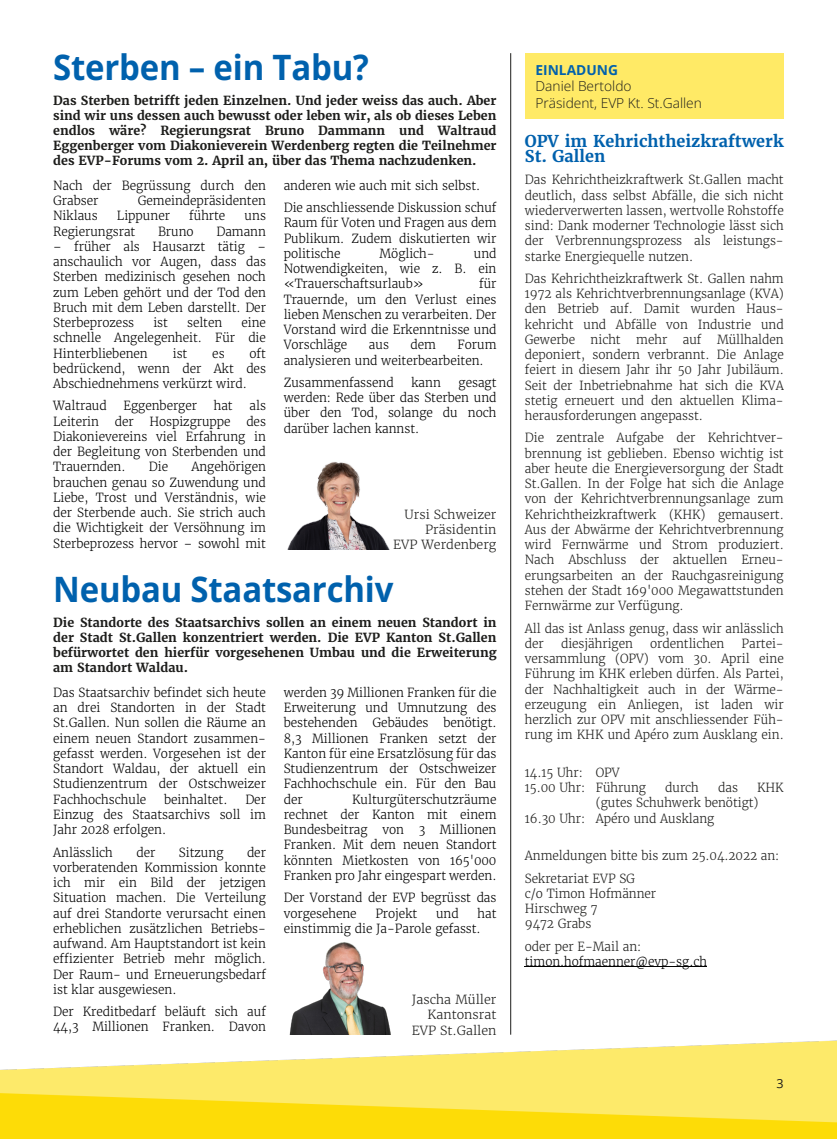
<style>
.page{position:relative;width:837px;height:1141px;background:#fff}
.page>*{position:absolute;margin:0;border:0;box-sizing:border-box;transform-origin:0 0}
.t1{font:700 35px "Open Sans";letter-spacing:-.005em;color:#0061ad;scale:.94 1}
.t2{font:700 16.25px/15.2px "Merriweather";color:#0061ad}
.t3{font:300 13.75px/16.5px "Open Sans";color:#1d1d1b}
.t4{font:700 13.75px "Open Sans";color:#0061ad}
.t5{font:300 12.5px/15.2px "Merriweather";letter-spacing:-.005em;color:#000;text-align:justify;scale:.95 1}
.t6{font:300 12.5px/15.2px "Merriweather";letter-spacing:-.005em;color:#1d1d1b;text-align:justify;scale:.95 1}
.t7{font:700 12.5px/15px "Merriweather";color:#1d1d1b;text-align:justify}
.t8{font:300 12.5px/15.2px "Merriweather";letter-spacing:-.005em;color:#1d1d1b;text-align:right}
.t9{font:12.5px "Open Sans";color:#1d1d1b}
</style>
<div class="page">
<img style="left:0;top:1040px;width:836px;height:98px">
<hr style="left:510px;top:53px;width:1px;height:982px;background:#1d1d1b">
<hr style="left:524px;top:967px;width:182px;height:1px;background:#000">
<div style="left:524px;top:53px;width:259px;height:66px;background:#ffea66"></div>
<img style="left:287px;top:462px;width:102px;height:87px">
<img style="left:289px;top:942px;width:102px;height:93px">
<h1 class="t1" style="left:53px;top:42px;width:337px">Sterben – ein Tabu?</h1>
<p class="t7" style="left:53px;top:93px;width:444px">Das Sterben betrifft jeden Einzelnen. Und jeder weiss das auch. Aber sind wir uns dessen auch bewusst oder leben wir, als ob dieses Leben endlos wäre? Regierungsrat Bruno Dammann und Waltraud Eggenberger vom Diakonieverein Werdenberg regten die Teilnehmer des EVP-Forums vom 2. April an, über das Thema nachzudenken.</p>
<p class="t5" style="left:53px;top:178px;width:225px">Nach der Begrüssung durch den<br>Grabser</p>
<p class="t5" style="left:138px;top:193px;width:136px">Gemeindepräsidenten</p>
<p class="t5" style="left:53px;top:208px;width:48px">Niklaus</p>
<p class="t5" style="left:117px;top:208px;width:57px">Lippuner</p>
<p class="t5" style="left:189px;top:208px;width:40px">führte</p>
<p class="t5" style="left:244px;top:208px;width:24px">uns</p>
<p class="t5" style="left:53px;top:223px;width:88px">Regierungsrat</p>
<p class="t5" style="left:158px;top:223px;width:39px">Bruno</p>
<p class="t5" style="left:216px;top:223px;width:54px">Damann</p>
<p class="t5" style="left:53px;top:239px;width:225px">– früher als Hausarzt tätig – anschaulich vor Augen, dass das Sterben medizinisch gesehen noch zum Leben gehört und der Tod den Bruch mit dem Leben darstellt. Der Sterbeprozess</p>
<p class="t5" style="left:153px;top:315px;width:17px">ist</p>
<p class="t5" style="left:187px;top:315px;width:39px">selten</p>
<p class="t5" style="left:53px;top:315px;width:225px;text-indent:188px">eine schnelle Angelegenheit. Für die Hinterbliebenen</p>
<p class="t5" style="left:53px;top:345px;width:225px;text-indent:196px">oft bedrückend, wenn der Akt des Abschiednehmens verkürzt wird.</p>
<p class="t5" style="left:53px;top:398px;width:58px">Waltraud</p>
<p class="t5" style="left:123px;top:398px;width:79px">Eggenberger</p>
<p class="t5" style="left:214px;top:398px;width:21px">hat</p>
<p class="t5" style="left:249px;top:398px;width:19px">als</p>
<p class="t5" style="left:53px;top:414px;width:50px">Leiterin</p>
<p class="t5" style="left:115px;top:414px;width:21px">der</p>
<p class="t5" style="left:149px;top:414px;width:87px">Hospizgruppe</p>
<p class="t5" style="left:173px;top:345px;width:17px">ist</p>
<p class="t5" style="left:212px;top:345px;width:14px">es</p>
<p class="t5" style="left:53px;top:414px;width:225px;text-indent:193px">des Diakonievereins viel Erfahrung in der Begleitung von Sterbenden und Trauernden.</p>
<p class="t5" style="left:53px;top:459px;width:225px;text-indent:138px">Angehörigen brauchen genau so Zuwendung und Liebe, Trost und Verständnis, wie der Sterbende auch. Sie strich auch die Wichtigkeit der Versöhnung im Sterbeprozess hervor – sowohl mit</p>
<p class="t5" style="left:149px;top:459px;width:22px">Die</p>
<p class="t5" style="left:283px;top:174px;width:225px;line-height:22.4px">anderen wie auch mit sich selbst.<br>Die anschliessende Diskussion schuf</p>
<p class="t5" style="left:283px;top:215px;width:225px">Raum für Voten und Fragen aus dem Publikum. Zudem diskutierten wir politische</p>
<p class="t5" style="left:379px;top:246px;width:59px">Möglich-</p>
<p class="t5" style="left:283px;top:246px;width:225px;text-indent:190px">und Notwendigkeiten, wie z. B. ein «Trauerschaftsurlaub»</p>
<p class="t5" style="left:283px;top:276px;width:225px;text-indent:195px">für Trauernde, um den Verlust eines lieben Menschen zu verarbeiten. Der Vorstand wird die Erkenntnisse und Vorschläge</p>
<p class="t5" style="left:369px;top:337px;width:23px">aus</p>
<p class="t5" style="left:410px;top:337px;width:28px">dem</p>
<p class="t5" style="left:283px;top:337px;width:225px;text-indent:174px">Forum analysieren und weiterbearbeiten.</p>
<p class="t5" style="left:283px;top:375px;width:117px">Zusammenfassend</p>
<p class="t5" style="left:411px;top:375px;width:33px">kann</p>
<p class="t5" style="left:283px;top:375px;width:225px;text-indent:175px">gesagt werden: Rede über das Sterben und über den Tod, solange du noch darüber lachen kannst.</p>
<p class="t8" style="left:393px;top:506px;width:105px">Ursi Schweizer<br>Präsidentin<br>EVP Werdenberg</p>
<h1 class="t1" style="left:53px;top:564px;width:363px">Neubau Staatsarchiv</h1>
<p class="t7" style="left:53px;top:615px;width:444px">Die Standorte des Staatsarchivs sollen an einem neuen Standort in der Stadt St.Gallen konzentriert werden. Die EVP Kanton St.Gallen befürwortet den hierfür vorgesehenen Umbau und die Erweiterung am Standort Waldau.</p>
<p class="t5" style="left:53px;top:685px;width:225px">Das Staatsarchiv befindet sich heute an drei Standorten in der Stadt St.Gallen. Nun sollen die Räume an einem neuen Standort zusammen&shy;gefasst werden. Vorgesehen ist der Standort Waldau, der aktuell ein Studienzentrum der Ostschweizer Fachhochschule</p>
<p class="t5" style="left:164px;top:792px;width:68px">beinhaltet.</p>
<p class="t5" style="left:53px;top:792px;width:225px;text-indent:192px">Der Einzug des Staatsarchivs soll im Jahr 2028 erfolgen.</p>
<p class="t5" style="left:53px;top:844px;width:64px">Anlässlich</p>
<p class="t5" style="left:136px;top:844px;width:21px">der</p>
<p class="t5" style="left:179px;top:844px;width:48px">Sitzung</p>
<p class="t5" style="left:53px;top:844px;width:225px;text-indent:194px">der vorberatenden Kommission konnte ich mir ein Bild der jetzigen Situation machen. Die Verteilung auf drei Standorte verursacht einen erheblichen zusätzlichen Betriebs&shy;aufwand. Am Hauptstandort ist kein effizienter Betrieb mehr möglich.<br>Der Raum- und Erneuerungsbedarf ist klar ausgewiesen.</p>
<p class="t5" style="left:53px;top:1004px;width:225px">Der Kreditbedarf beläuft sich auf<br>44,3 Millionen Franken. Davon</p>
<p class="t5" style="left:283px;top:685px;width:225px">werden 39 Millionen Franken für die Erweiterung und Umnutzung des bestehenden Gebäudes benötigt.<br>8,3 Millionen Franken setzt der Kanton für eine Ersatzlösung für das Studienzentrum der Ostschweizer Fachhochschule ein. Für den Bau der</p>
<p class="t5" style="left:283px;top:792px;width:225px;text-indent:68px">Kulturgüterschutzräume rechnet der Kanton mit einem Bundesbeitrag von 3 Millionen Franken. Mit dem neuen Standort könnten Mietkosten von 165'000<br>Franken pro Jahr eingespart werden.</p>
<p class="t5" style="left:283px;top:890px;width:225px">Der Vorstand der EVP begrüsst das vorgesehene</p>
<p class="t5" style="left:283px;top:905px;width:225px;text-indent:194px">hat einstimmig die Ja-Parole gefasst.</p>
<p class="t5" style="left:375px;top:905px;width:46px">Projekt</p>
<p class="t5" style="left:436px;top:905px;width:25px">und</p>
<p class="t8" style="left:411px;top:992px;width:86px">Jascha Müller<br>Kantonsrat<br>EVP St.Gallen</p>
<p class="t4" style="left:535px;top:60px;width:84px">EINLADUNG</p>
<p class="t3" style="left:535px;top:78px;width:168px">Daniel Bertoldo<br>Präsident, EVP Kt. St.Gallen</p>
<h2 class="t2" style="left:524px;top:133px;width:260px">OPV im Kehrichtheizkraftwerk<br>St. Gallen</h2>
<p class="t6" style="left:524px;top:172px;width:274px">Das Kehrichtheizkraftwerk St.Gallen macht deutlich, dass selbst Abfälle, die sich nicht wiederverwerten lassen, wertvolle Rohstoffe sind: Dank moderner Technologie lässt sich der Verbrennungsprozess als leistungs&shy;starke Energiequelle nutzen.</p>
<p class="t6" style="left:524px;top:271px;width:274px">Das Kehrichtheizkraftwerk St. Gallen nahm 1972 als Kehrichtverbrennungsanlage (KVA) den Betrieb auf. Damit wurden Haus&shy;kehricht und Abfälle von Industrie und Gewerbe nicht mehr auf Müllhalden deponiert, sondern verbrannt. Die Anlage feiert in diesem Jahr ihr 50 Jahr Jubiläum.<br>Seit der Inbetriebnahme hat sich die KVA stetig erneuert und den aktuellen Klima&shy;herausforderungen angepasst.</p>
<p class="t6" style="left:524px;top:430px;width:274px">Die zentrale Aufgabe der Kehrichtver&shy;brennung ist geblieben. Ebenso wichtig ist aber heute die Energieversorgung der Stadt St.Gallen. In der Folge hat sich die Anlage von der Kehrichtverbrennungsanlage zum Kehrichtheizkraftwerk (KHK) gemausert.<br>Aus der Abwärme der Kehrichtverbrennung wird Fernwärme und Strom produziert.<br>Nach Abschluss der aktuellen Erneu&shy;erungsarbeiten an der Rauchgasreinigung stehen der Stadt 169'000 Megawattstunden Fernwärme zur Verfügung.</p>
<p class="t6" style="left:524px;top:620px;width:274px">All das ist Anlass genug, dass wir anlässlich der</p>
<p class="t6" style="left:561px;top:636px;width:77px">diesjährigen</p>
<p class="t6" style="left:650px;top:636px;width:80px">ordentlichen</p>
<p class="t6" style="left:524px;top:636px;width:274px;text-indent:217px">Partei&shy;versammlung (OPV) vom 30. April eine Führung im KHK erleben dürfen. Als Partei, der Nachhaltigkeit auch in der Wärme&shy;erzeugung ein Anliegen, ist laden wir herzlich zur OPV mit anschliessender Füh&shy;rung im KHK und Apéro zum Ausklang ein.</p>
<p class="t6" style="left:524px;top:765px;width:129px">14.15 Uhr: OPV<br>15.00 Uhr: Führung</p>
<p class="t6" style="left:665px;top:780px;width:37px">durch</p>
<p class="t6" style="left:717px;top:780px;width:22px">das</p>
<p class="t6" style="left:756px;top:780px;width:30px">KHK</p>
<p class="t6" style="left:595px;top:795px;width:173px">(gutes Schuhwerk benötigt)</p>
<p class="t6" style="left:524px;top:811px;width:201px">16.30 Uhr: Apéro und Ausklang</p>
<p class="t6" style="left:524px;top:845px;width:269px;line-height:22.4px">Anmeldungen bitte bis zum 25.04.2022 an:<br>Sekretariat EVP SG</p>
<p class="t6" style="left:524px;top:886px;width:140px;text-align:left">c/o Timon Hofmänner<br>Hirschweg 7<br>9472 Grabs</p>
<p class="t6" style="left:524px;top:939px;width:124px">oder per E-Mail an:</p>
<p class="t5" style="left:524px;top:954px;width:193px">timon.hofmaenner@evp-sg.ch</p>
<p class="t9" style="left:776px;top:1078px;width:9px">3</p>
</div>
